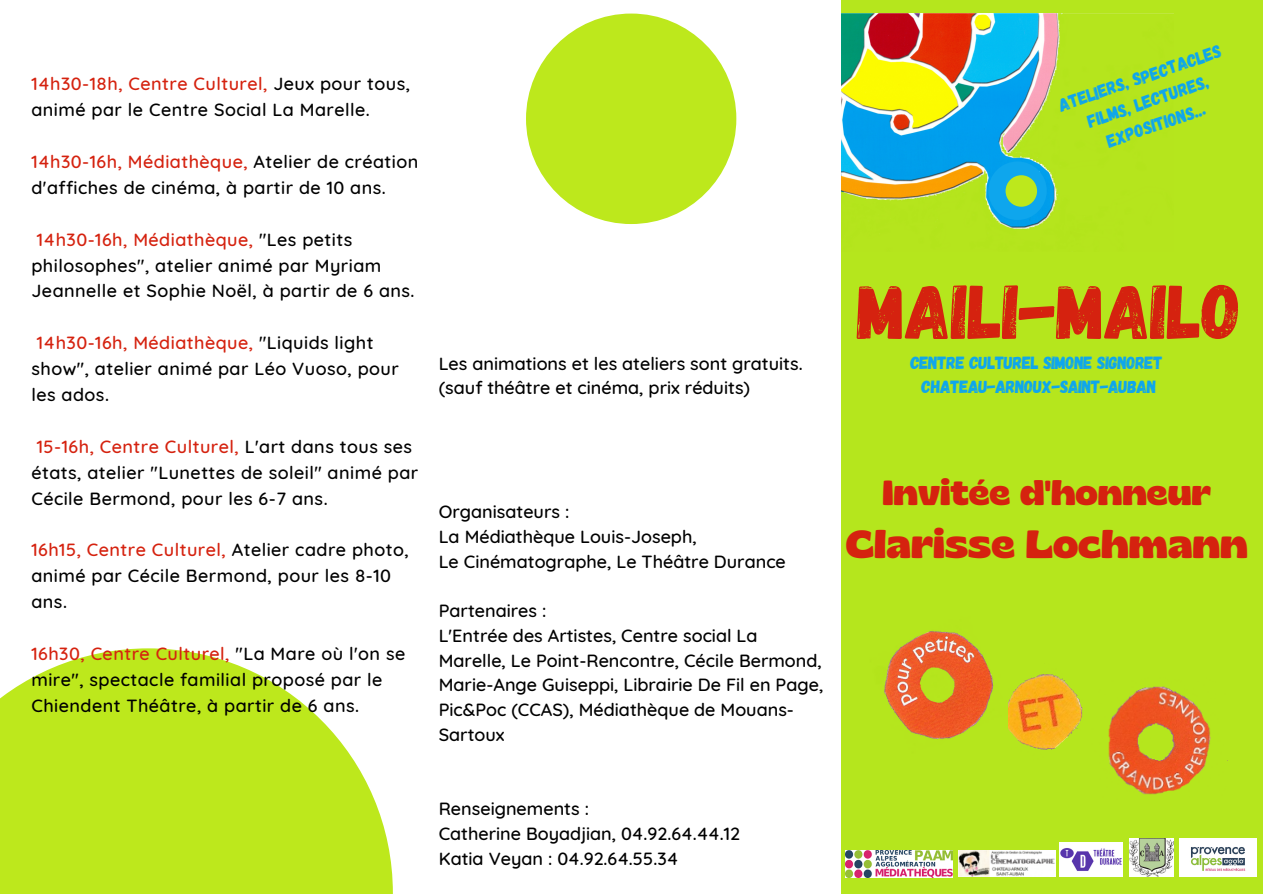
<style>
.page{position:relative;width:1263px;height:894px;background:#fff}
.page>*{position:absolute;margin:0;border:0;box-sizing:border-box;transform-origin:0 0}
.t1{font:76.5px "Gagalin";color:#d5220f}
.t2{font:700 39.3px "Gliker";color:#d5220f}
.t3{font:700 34.8px "Gliker";color:#d5220f}
.t4{font:500 18px/25.8px "Quicksand";letter-spacing:.025em;color:#000}
.t5{font:500 18px/24.8px "Quicksand";color:#000}
.t6{font:17.85px/24.8px "Gagalin";color:#0ea6ed;text-align:center}
.t7{font:17.55px "Gagalin";letter-spacing:-.02em;color:#0ea6ed}
.s1{color:#d5220f}
</style>
<div class="page">
<div style="left:841px;top:0;width:422px;height:893px;background:#b5e61d"></div>
<img style="left:846px;top:850px;width:106px;height:27px">
<img style="left:1059px;top:842px;width:63px;height:34px">
<img style="left:1130px;top:838px;width:43px;height:38px">
<div style="left:526px;top:14px;width:210px;height:210px;background:#bde81c;border-radius:50%"></div>
<svg style="left:0;top:648px;width:393px;height:245px;fill:#bde81c"></svg>
<img style="left:841px;top:14px;width:221px;height:215px">
<img style="left:1008px;top:674px;width:75px;height:76px">
<img style="left:884px;top:631px;width:110px;height:109px">
<img style="left:1108px;top:686px;width:120px;height:109px">
<div style="left:988px;top:161px;width:59px;height:59px;background:#0ea6ed;border-radius:50%"></div>
<div style="left:1005px;top:175px;width:32px;height:32px;background:#bde81c;border-radius:50%"></div>
<img style="left:958px;top:850px;width:97px;height:26px">
<img style="left:1180px;top:838px;width:76px;height:38px">
<p class="t4" style="left:31px;top:71px;width:380px"><span class="s1">14h30-18h, Centre Culturel,</span> Jeux pour tous, animé par le Centre Social La Marelle.</p>
<p class="t4" style="left:31px;top:148px;width:388px"><span class="s1">14h30-16h, Médiathèque,</span> Atelier de création d'affiches de cinéma, à partir de 10 ans.</p>
<p class="t4" style="left:31px;top:226px;width:385px;text-indent:5px"><span class="s1">14h30-16h, Médiathèque,</span> "Les petits philosophes", atelier animé par Myriam<br>Jeannelle et Sophie Noël, à partir de 6 ans.</p>
<p class="t4" style="left:31px;top:329px;width:369px;text-indent:5px"><span class="s1">14h30-16h, Médiathèque,</span> "Liquids light show", atelier animé par Léo Vuoso, pour les ados.</p>
<p class="t4" style="left:31px;top:433px;width:388px;text-indent:5px"><span class="s1">15-16h, Centre Culturel,</span> L'art dans tous ses états, atelier "Lunettes de soleil" animé par<br>Cécile Bermond, pour les 6-7 ans.</p>
<p class="t4" style="left:31px;top:536px;width:379px"><span class="s1">16h15, Centre Culturel,</span> Atelier cadre photo, animé par Cécile Bermond, pour les 8-10 ans.</p>
<p class="t4" style="left:31px;top:640px;width:375px"><span class="s1">16h30, Centre Culturel,</span> "La Mare où l'on se mire", spectacle familial proposé par le<br>Chiendent Théâtre, à partir de 6 ans.</p>
<p class="t5" style="left:439px;top:350px;width:365px">Les animations et les ateliers sont gratuits.</p>
<p class="t5" style="left:439px;top:375px;width:313px">(sauf théâtre et cinéma, prix réduits)</p>
<p class="t5" style="left:439px;top:499px;width:132px">Organisateurs :</p>
<p class="t5" style="left:439px;top:523px;width:260px">La Médiathèque Louis-Joseph,</p>
<p class="t5" style="left:439px;top:548px;width:349px">Le Cinématographe, Le Théâtre Durance</p>
<p class="t5" style="left:439px;top:598px;width:109px">Partenaires :</p>
<p class="t5" style="left:439px;top:622px;width:386px">L'Entrée des Artistes, Centre social La Marelle, Le Point-Rencontre, Cécile Bermond, Marie-Ange Guiseppi, Librairie De Fil en Page, Pic&amp;Poc (CCAS), Médiathèque de Mouans-Sartoux</p>
<p class="t6" style="left:1055px;top:93px;width:172px;rotate:-19deg">ATELIERS, SPECTACLES</p>
<p class="t6" style="left:1084px;top:109px;width:128px;rotate:-19deg">FILMS, LECTURES,<br>EXPOSITIONS...</p>
<p class="t1" style="left:857px;top:262px;width:386px">MAILI-MAILO</p>
<p class="t7" style="left:910px;top:351px;width:254px">CENTRE CULTUREL SIMONE SIGNORET</p>
<p class="t7" style="left:922px;top:375px;width:236px">CHATEAU-ARNOUX-SAINT-AUBAN</p>
<p class="t3" style="left:882px;top:469px;width:330px">Invitée d'honneur</p>
<p class="t2" style="left:846px;top:518px;width:404px">Clarisse Lochmann</p>
<p class="t5" style="left:439px;top:795px;width:152px">Renseignements :</p>
<p class="t5" style="left:439px;top:820px;width:303px">Catherine Boyadjian, 04.92.64.44.12</p>
<p class="t5" style="left:439px;top:845px;width:241px">Katia Veyan : 04.92.64.55.34</p>
</div>
